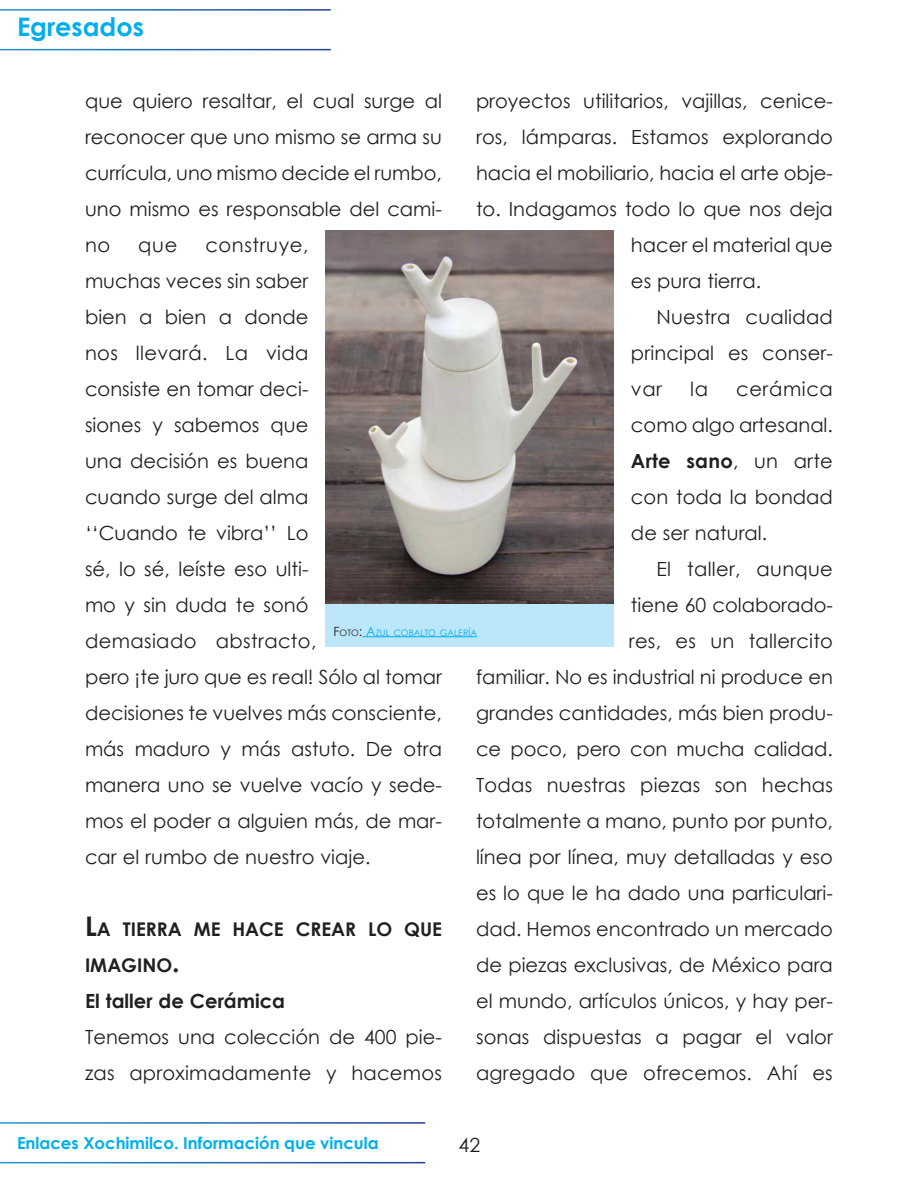
<style>
.page{position:relative;width:918px;height:1188px;background:#fff}
.page>*{position:absolute;margin:0;border:0;box-sizing:border-box;transform-origin:0 0}
.t1{font:700 25.5px "Century Gothic";color:#00aeef}
.cuerpoArticulos{font:19.5px/36px "Century Gothic";color:#231f20;text-align:justify}
.cuerpoArticulos_sin{font:19.5px/36px "Century Gothic";color:#231f20}
.cuerpoArticulos_sin-2{font:700 19.5px "Century Gothic";color:#231f20}
.subtitulo_ok{font:700 18.9px/36px "Century Gothic";color:#231f20}
.t2{font:700 16.5px "Century Gothic";color:#00aeef}
.pies_de_foto_2alinea{font:8.85px "Century Gothic";color:#00aeef}
.s1{font-weight:700}
.s2{font-size:12.75px;color:#231f20}
.s3{color:#231f20}
.s4{font-size:12.75px}
.s5{font-size:27px}
</style>
<div class="page">
<img style="left:325px;top:231px;width:289px;height:373px">
<div style="left:325px;top:604px;width:289px;height:42px;background:#bce6fa"></div>
<hr style="left:362px;top:636px;width:115px;height:1px;background:#00aeef">
<h1 class="t1" style="left:17px;top:8px;width:128px">Egresados</h1>
<p class="cuerpoArticulos" style="left:85px;top:83px;width:358px">que quiero resaltar, el cual surge al reconocer que uno mismo se arma su currícula, uno mismo decide el rumbo, uno mismo es responsable del cami&shy;no</p>
<p class="cuerpoArticulos_sin" style="left:476px;top:83px;width:358px">proyectos utilitarios, vajillas, cenice-</p>
<p class="cuerpoArticulos_sin" style="left:476px;top:119px;width:358px">ros, lámparas. Estamos explorando</p>
<p class="cuerpoArticulos_sin" style="left:476px;top:155px;width:358px">hacia el mobiliario, hacia el arte obje-</p>
<p class="cuerpoArticulos_sin" style="left:476px;top:191px;width:358px">to. Indagamos todo lo que nos deja</p>
<p class="cuerpoArticulos_sin" style="left:631px;top:227px;width:203px">hacer el material que</p>
<p class="cuerpoArticulos_sin" style="left:631px;top:263px;width:132px">es pura tierra.</p>
<p class="cuerpoArticulos" style="left:631px;top:299px;width:203px;text-indent:26px">Nuestra cualidad principal es conser&shy;var</p>
<p class="cuerpoArticulos" style="left:85px;top:227px;width:358px;text-align:left;text-indent:120px">construye,<br>muchas veces sin saber<br>bien a bien a donde<br>nos llevará. La vida<br>consiste en tomar deci-<br>siones y sabemos que<br>una decisión es buena<br>cuando surge del alma<br>‘‘Cuando te vibra’’ Lo<br>sé, lo sé, leíste eso ulti-<br>mo y sin duda te sonó<br>demasiado abstracto,<br>pero ¡te juro que es real! Sólo al tomar decisiones te vuelves más consciente, más maduro y más astuto. De otra manera uno se vuelve vacío y sede&shy;mos el poder a alguien más, de mar&shy;car el rumbo de nuestro viaje.</p>
<p class="cuerpoArticulos" style="left:138px;top:227px;width:41px">que</p>
<p class="cuerpoArticulos" style="left:631px;top:371px;width:203px;text-indent:105px">cerámica como algo artesanal.<br><span class="s1">Arte sano</span>, un arte con toda la bondad de ser natural.</p>
<p class="cuerpoArticulos" style="left:476px;top:551px;width:359px;text-align:right">El taller, aunque<br>tiene 60 colaborado-<br>res, es un tallercito<br>familiar. No es industrial ni produce en grandes cantidades, más bien produ&shy;ce poco, pero con mucha calidad.<br>Todas nuestras piezas son hechas totalmente a mano, punto por punto, línea por línea, muy detalladas y eso es lo que le ha dado una particulari&shy;dad. Hemos encontrado un mercado de piezas exclusivas, de México para el mundo, artículos únicos, y hay per&shy;sonas dispuestas a pagar el valor agregado que ofrecemos. Ahí es</p>
<p class="cuerpoArticulos" style="left:690px;top:371px;width:19px">la</p>
<p class="pies_de_foto_2alinea" style="left:333px;top:626px;width:145px"><span class="s2">F</span><span class="s3">OTO</span><span class="s2">:</span> <span class="s4">A</span>ZUL COBALTO GALERÍA</p>
<p class="subtitulo_ok" style="left:85px;top:910px;width:358px"><span class="s5">L</span>A TIERRA ME HACE CREAR LO QUE<br>IMAGINO<span class="s5">.</span></p>
<p class="cuerpoArticulos_sin-2" style="left:85px;top:986px;width:202px">El taller de Cerámica</p>
<p class="cuerpoArticulos_sin" style="left:85px;top:1019px;width:358px">Tenemos una colección de 400 pie&shy;zas aproximadamente y hacemos</p>
<p class="t2" style="left:17px;top:1131px;width:363px">Enlaces Xochimilco. Información que vincula</p>
<p class="cuerpoArticulos" style="left:459px;top:1127px;width:23px">42</p>
</div>
